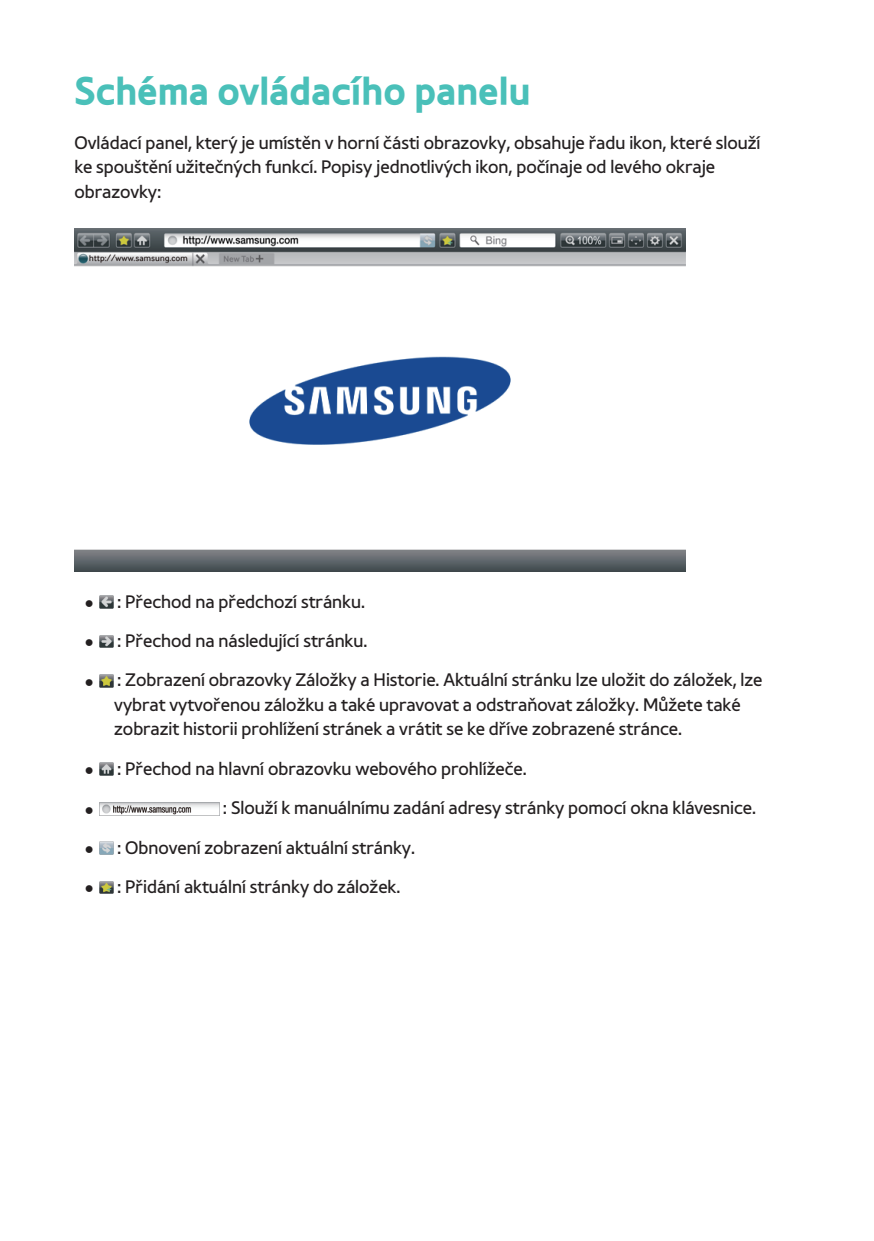
<style>
.page{position:relative;width:874px;height:1241px;background:#fff}
.page>*{position:absolute;margin:0;border:0;box-sizing:border-box;transform-origin:0 0}
.t1{font:38.5px "Samsung SVD Bold";color:#4ac0b9}
.t2{font:17.5px/24.5px "Samsung SVD Light";color:#231f20}
.t3{font:15.75px "Arial";color:#231f20}
.s1{font-family:"Arial";font-size:15.75px}
</style>
<div class="page">
<img style="left:74px;top:229px;width:610px;height:343px">
<img style="left:99px;top:595px;width:14px;height:13px">
<img style="left:99px;top:635px;width:14px;height:12px">
<img style="left:99px;top:674px;width:14px;height:13px">
<img style="left:99px;top:762px;width:14px;height:13px">
<img style="left:99px;top:802px;width:120px;height:13px">
<img style="left:99px;top:841px;width:14px;height:13px">
<img style="left:99px;top:881px;width:14px;height:12px">
<h1 class="t1" style="left:74px;top:60px;width:457px">Schéma ovládacího panelu</h1>
<p class="t2" style="left:74px;top:129px;width:687px">Ovládací panel, který je umístěn v horní části obrazovky, obsahuje řadu ikon, které slouží ke spouštění užitečných funkcí. Popisy jednotlivých ikon, počínaje od levého okraje obrazovky:</p>
<p class="t2" style="left:84px;top:588px;width:282px"><span class="s1">●</span> : Přechod na předchozí stránku.</p>
<p class="t2" style="left:84px;top:627px;width:284px"><span class="s1">●</span> : Přechod na následující stránku.</p>
<p class="t2" style="left:114px;top:666px;width:649px;text-indent:-30px"><span class="s1">●</span> : Zobrazení obrazovky Záložky a Historie. Aktuální stránku lze uložit do záložek, lze vybrat vytvořenou záložku a také upravovat a odstraňovat záložky. Můžete také zobrazit historii prohlížení stránek a vrátit se ke dříve zobrazené stránce.</p>
<p class="t2" style="left:84px;top:755px;width:443px"><span class="s1">●</span> : Přechod na hlavní obrazovku webového prohlížeče.</p>
<p class="t3" style="left:84px;top:798px;width:11px">●</p>
<p class="t2" style="left:223px;top:794px;width:534px">: Slouží k manuálnímu zadání adresy stránky pomocí okna klávesnice.</p>
<p class="t2" style="left:84px;top:834px;width:332px"><span class="s1">●</span> : Obnovení zobrazení aktuální stránky.</p>
<p class="t2" style="left:84px;top:873px;width:317px"><span class="s1">●</span> : Přidání aktuální stránky do záložek.</p>
</div>
